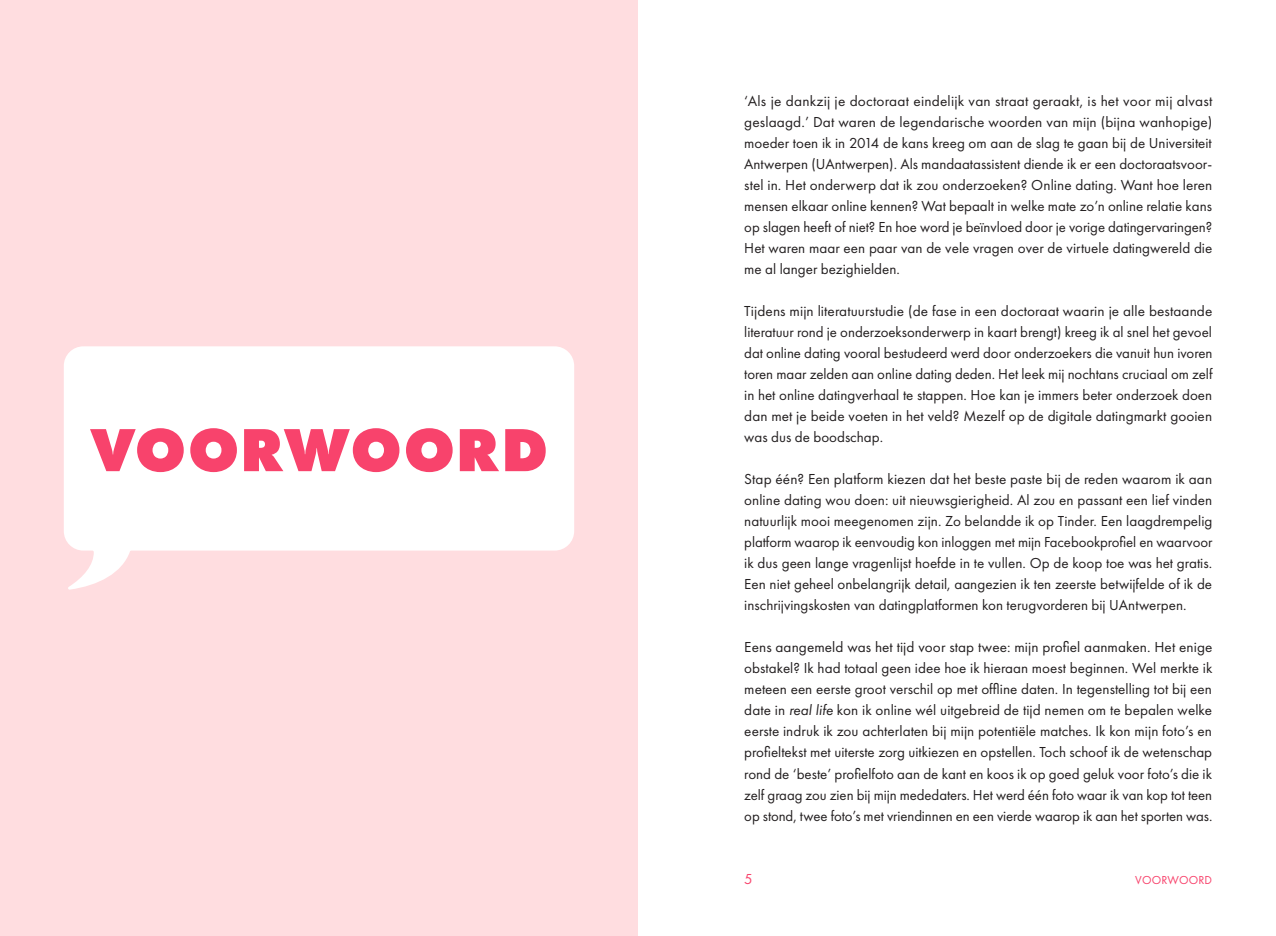
<style>
.page{position:relative;width:1276px;height:936px;background:#fff}
.page>*{position:absolute;margin:0;border:0;box-sizing:border-box;transform-origin:0 0}
.t1{font:800 63px "Futura PT";letter-spacing:.01em;color:#f8436c}
.t2{font:15px/21px "Futura PT";color:#231f20;text-align:justify}
.t3{font:15px "Futura PT";color:#f8436c}
.t4{font:12px "Futura PT";letter-spacing:.01em;color:#f8436c}
.s1{font-style:italic}
</style>
<div class="page">
<div style="left:0;top:0;width:637px;height:935px;background:#ffdde0"></div>
<svg style="left:64px;top:346px;width:510px;height:243px;fill:#fff"></svg>
<h1 class="t1" style="left:90px;top:410px;width:459px">VOORWOORD</h1>
<p class="t2" style="left:744px;top:90px;width:470px">‘Als je dankzij je doctoraat eindelijk van straat geraakt, is het voor mij alvast geslaagd.’ Dat waren de legendarische woorden van mijn (bijna wanhopige) moeder toen ik in 2014 de kans kreeg om aan de slag te gaan bij de Universiteit Antwerpen (UAntwerpen). Als mandaatassistent diende ik er een doctoraatsvoor&shy;stel in. Het onderwerp dat ik zou onderzoeken? Online dating. Want hoe leren mensen elkaar online kennen? Wat bepaalt in welke mate zo’n online relatie kans op slagen heeft of niet? En hoe word je beïnvloed door je vorige datingervaringen?<br>Het waren maar een paar van de vele vragen over de virtuele datingwereld die me al langer bezighielden.</p>
<p class="t2" style="left:744px;top:300px;width:470px">Tijdens mijn literatuurstudie (de fase in een doctoraat waarin je alle bestaande literatuur rond je onderzoeksonderwerp in kaart brengt) kreeg ik al snel het gevoel dat online dating vooral bestudeerd werd door onderzoekers die vanuit hun ivoren toren maar zelden aan online dating deden. Het leek mij nochtans cruciaal om zelf in het online datingverhaal te stappen. Hoe kan je immers beter onderzoek doen dan met je beide voeten in het veld? Mezelf op de digitale datingmarkt gooien was dus de boodschap.</p>
<p class="t2" style="left:744px;top:468px;width:470px">Stap één? Een platform kiezen dat het beste paste bij de reden waarom ik aan online dating wou doen: uit nieuwsgierigheid. Al zou en passant een lief vinden natuurlijk mooi meegenomen zijn. Zo belandde ik op Tinder. Een laagdrempelig platform waarop ik eenvoudig kon inloggen met mijn Facebookprofiel en waarvoor ik dus geen lange vragenlijst hoefde in te vullen. Op de koop toe was het gratis.<br>Een niet geheel onbelangrijk detail, aangezien ik ten zeerste betwijfelde of ik de inschrijvingskosten van datingplatformen kon terugvorderen bij UAntwerpen.</p>
<p class="t2" style="left:744px;top:636px;width:469px">Eens aangemeld was het tijd voor stap twee: mijn profiel aanmaken. Het enige obstakel? Ik had totaal geen idee hoe ik hieraan moest beginnen. Wel merkte ik meteen een eerste groot verschil op met offline daten. In tegenstelling tot bij een date in <span class="s1">real life</span> kon ik online wél uitgebreid de tijd nemen om te bepalen welke eerste indruk ik zou achterlaten bij mijn potentiële matches. Ik kon mijn foto’s en profieltekst met uiterste zorg uitkiezen en opstellen. Toch schoof ik de wetenschap rond de ‘beste’ profielfoto aan de kant en koos ik op goed geluk voor foto’s die ik zelf graag zou zien bij mijn mededaters. Het werd één foto waar ik van kop tot teen op stond, twee foto’s met vriendinnen en een vierde waarop ik aan het sporten was.</p>
<p class="t3" style="left:744px;top:869px;width:10px">5</p>
<p class="t4" style="left:1135px;top:872px;width:78px">VOORWOORD</p>
</div>
